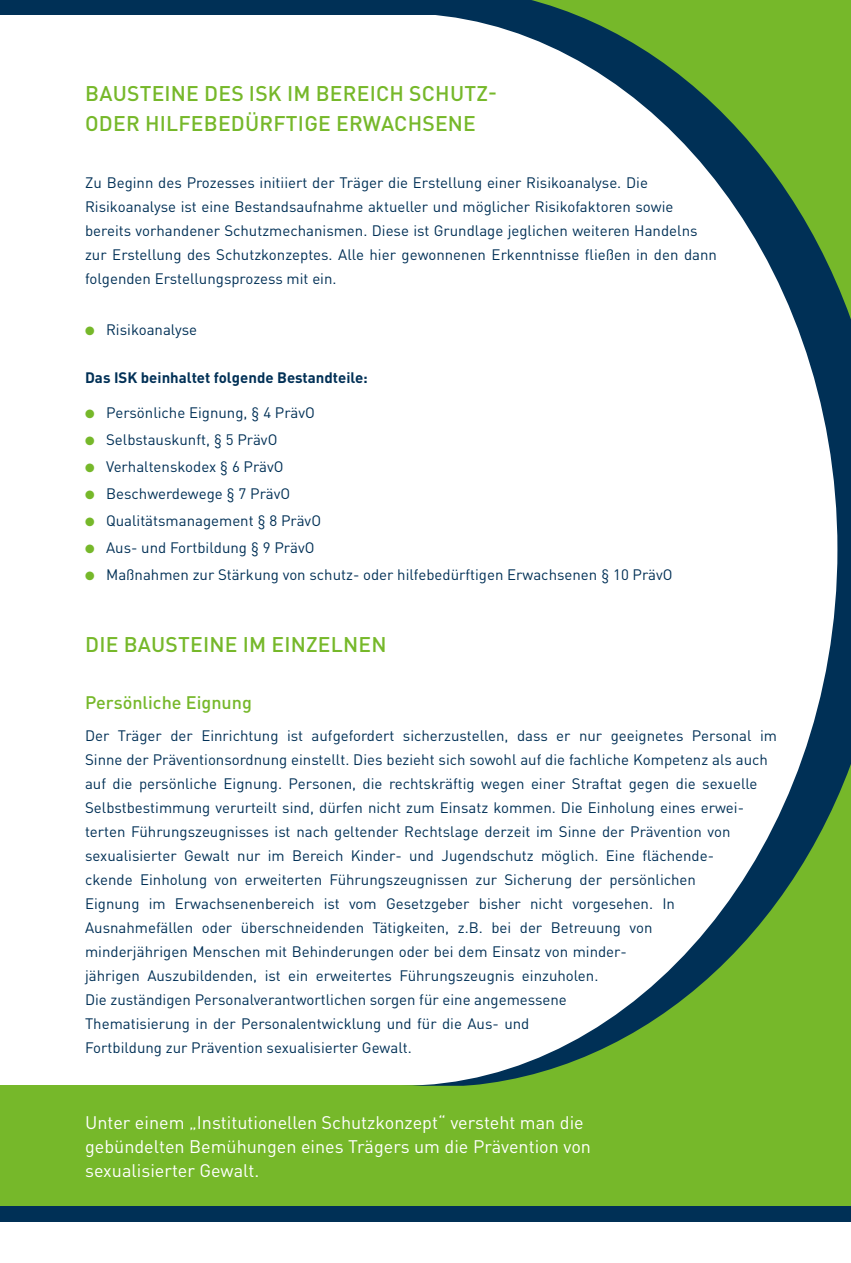
<style>
.page{position:relative;width:851px;height:1263px;background:#fff}
.page>*{position:absolute;margin:0;border:0;box-sizing:border-box;transform-origin:0 0}
.t1{font:500 21px/30px "DIN Pro";letter-spacing:.01em;color:#76b82a}
.t2{font:18px/24px "DIN Pro";color:#fff}
.t3{font:500 18px "DIN Pro";color:#76b82a}
.t4{font:15px/24px "DIN Pro";color:#003056}
.t5{font:700 15px "DIN Pro";color:#003056}
.s1{color:#76b82a}
</style>
<div class="page">
<div style="left:0;top:0;width:850px;height:14px;background:#003056"></div>
<div style="left:0;top:1144px;width:850px;height:78px;background:#003056"></div>
<div style="left:0;top:1086px;width:850px;height:120px;background:#76b82a"></div>
<svg style="left:401px;top:14px;width:449px;height:1072px"></svg>
<svg style="left:433px;top:0;width:417px;height:359px"></svg>
<svg style="left:433px;top:726px;width:417px;height:360px"></svg>
<h1 class="t1" style="left:85px;top:78px;width:413px">BAUSTEINE DES ISK IM BEREICH SCHUTZ-<br>ODER HILFEBEDÜRFTIGE ERWACHSENE</h1>
<p class="t4" style="left:85px;top:170px;width:633px">Zu Beginn des Prozesses initiiert der Träger die Erstellung einer Risikoanalyse. Die Risikoanalyse ist eine Bestandsaufnahme aktueller und möglicher Risikofaktoren sowie bereits vorhandener Schutzmechanismen. Diese ist Grundlage jeglichen weiteren Handelns zur Erstellung des Schutzkonzeptes. Alle hier gewonnenen Erkenntnisse fließen in den dann folgenden Erstellungsprozess mit ein.</p>
<p class="t4" style="left:85px;top:317px;width:113px"><span class="s1">●</span> Risikoanalyse</p>
<p class="t5" style="left:85px;top:367px;width:284px">Das ISK beinhaltet folgende Bestandteile:</p>
<p class="t4" style="left:85px;top:400px;width:231px"><span class="s1">●</span> Persönliche Eignung, § 4 PrävO</p>
<p class="t4" style="left:85px;top:427px;width:194px"><span class="s1">●</span> Selbstauskunft, § 5 PrävO</p>
<p class="t4" style="left:85px;top:454px;width:200px"><span class="s1">●</span> Verhaltenskodex § 6 PrävO</p>
<p class="t4" style="left:85px;top:481px;width:206px"><span class="s1">●</span> Beschwerdewege § 7 PrävO</p>
<p class="t4" style="left:85px;top:508px;width:237px"><span class="s1">●</span> Qualitätsmanagement § 8 PrävO</p>
<p class="t4" style="left:85px;top:535px;width:231px"><span class="s1">●</span> Aus- und Fortbildung § 9 PrävO</p>
<p class="t4" style="left:85px;top:562px;width:589px"><span class="s1">●</span> Maßnahmen zur Stärkung von schutz- oder hilfebedürftigen Erwachsenen § 10 PrävO</p>
<h1 class="t1" style="left:85px;top:629px;width:303px">DIE BAUSTEINE IM EINZELNEN</h1>
<p class="t3" style="left:85px;top:690px;width:168px">Persönliche Eignung</p>
<p class="t4" style="left:85px;top:723px;width:693px">Der Träger der Einrichtung ist aufgefordert sicherzustellen, dass er nur geeignetes Personal im Sinne der Präventionsordnung einstellt. Dies bezieht sich sowohl auf die fachliche Kompetenz als auch auf die persönliche Eignung. Personen, die rechtskräftig wegen einer Straftat gegen die sexuelle Selbstbestimmung verurteilt sind, dürfen nicht zum Einsatz kommen. Die Einholung eines erwei&shy;terten Führungszeugnisses ist nach geltender Rechtslage derzeit im Sinne der Prävention von sexualisierter Gewalt nur im Bereich Kinder- und Jugendschutz möglich. Eine flächende-<br>ckende Einholung von erweiterten Führungszeugnissen zur Sicherung der persönlichen<br>Eignung im Erwachsenenbereich ist vom Gesetzgeber bisher nicht vorgesehen. In Ausnahmefällen oder überschneidenden Tätigkeiten, z.B. bei der Betreuung von<br>minderjährigen Menschen mit Behinderungen oder bei dem Einsatz von minder-<br>jährigen Auszubildenden, ist ein erweitertes Führungszeugnis einzuholen.<br>Die zuständigen Personalverantwortlichen sorgen für eine angemessene<br>Thematisierung in der Personalentwicklung und für die Aus- und<br>Fortbildung zur Prävention sexualisierter Gewalt.</p>
<p class="t2" style="left:85px;top:1110px;width:507px">Unter einem „Institutionellen Schutzkonzept“ versteht man die gebündelten Bemühungen eines Trägers um die Prävention von sexualisierter Gewalt.</p>
</div>
